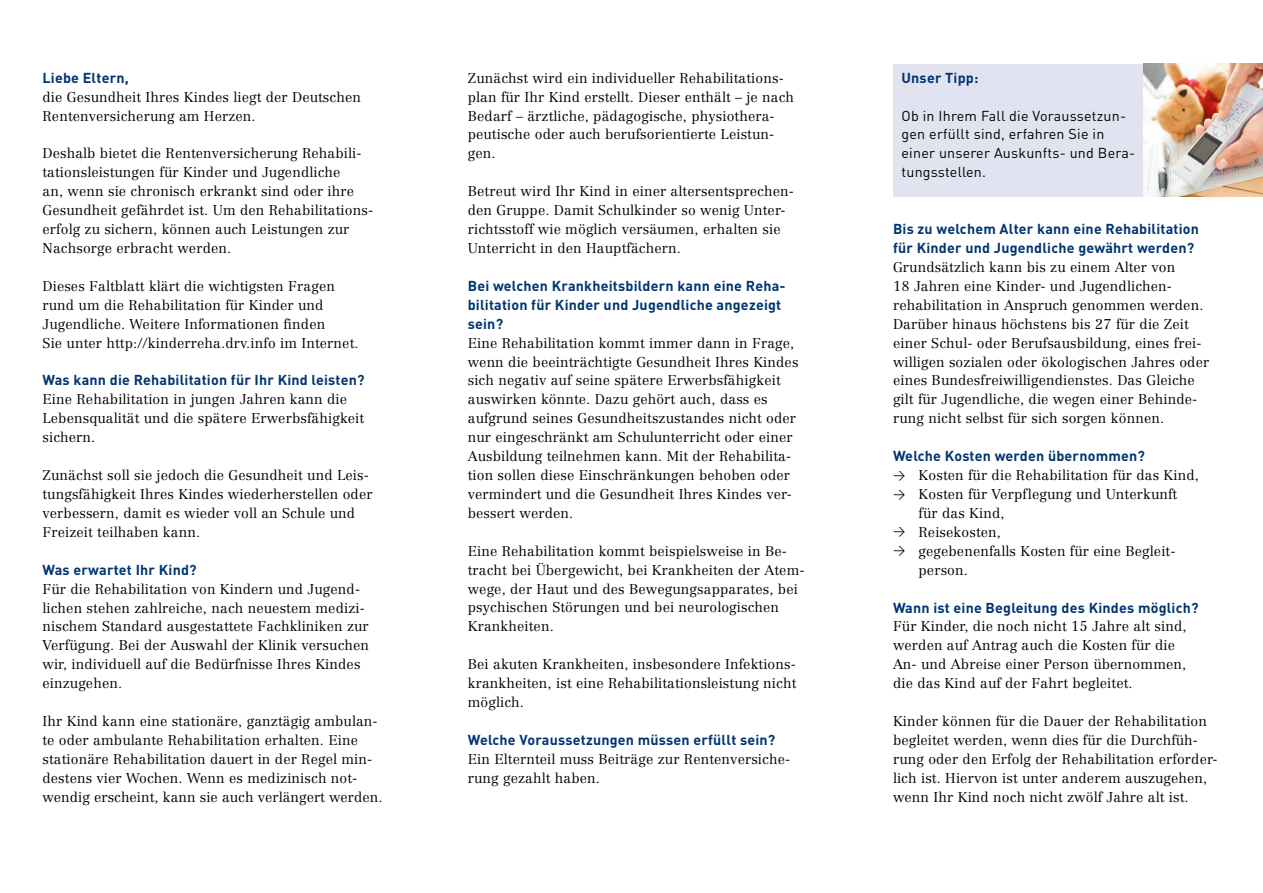
<style>
.page{position:relative;width:1263px;height:893px;background:#fff}
.page>*{position:absolute;margin:0;border:0;box-sizing:border-box;transform-origin:0 0}
.t1{font:700 14.25px/18.9px "DIN";letter-spacing:.015em;color:#003472}
.t2{font:14.25px/18.9px "DIN";letter-spacing:.015em;color:#000}
.t3{font:300 13.95px/18.9px "Centennial LT Pro";letter-spacing:.01em;color:#000}
.s1{font-family:"DIN Regular Alternate";font-weight:400;font-size:12px}
</style>
<div class="page">
<div style="left:893px;top:64px;width:251px;height:132px;background:#e2e3f0"></div>
<img style="left:1144px;top:64px;width:119px;height:132px">
<h2 class="t1" style="left:43px;top:67px;width:88px">Liebe Eltern,</h2>
<p class="t3" style="left:43px;top:87px;width:320px">die Gesundheit Ihres Kindes liegt der Deutschen<br>Rentenversicherung am Herzen.</p>
<p class="t3" style="left:43px;top:144px;width:332px">Deshalb bietet die Rentenversicherung Rehabili&shy;tationsleistungen für Kinder und Jugendliche<br>an, wenn sie chronisch erkrankt sind oder ihre Gesund heit gefährdet ist. Um den Rehabilitations&shy;erfolg zu sichern, können auch Leistungen zur Nachsorge erbracht werden.</p>
<p class="t3" style="left:43px;top:276px;width:318px">Dieses Faltblatt klärt die wichtigsten Fragen rund um die Rehabilitation für Kinder und Jugendliche. Weitere Informationen finden<br>Sie unter http://kinderreha.drv.info im Internet.</p>
<h2 class="t1" style="left:43px;top:370px;width:323px">Was kann die Rehabilitation für Ihr Kind leisten?</h2>
<p class="t3" style="left:43px;top:390px;width:323px">Eine Rehabilitation in jungen Jahren kann die<br>Lebensqualität und die spätere Erwerbsfähigkeit sichern.</p>
<p class="t3" style="left:43px;top:466px;width:332px">Zunächst soll sie jedoch die Gesundheit und Leis&shy;tungsfähigkeit Ihres Kindes wiederherstellen oder verbessern, damit es wieder voll an Schule und Freizeit teilhaben kann.</p>
<h2 class="t1" style="left:43px;top:559px;width:156px">Was erwartet Ihr Kind?</h2>
<p class="t3" style="left:43px;top:579px;width:328px">Für die Rehabilitation von Kindern und Jugend&shy;lichen stehen zahlreiche, nach neuestem medizi&shy;nischem Standard ausgestattete Fachkliniken zur Verfügung. Bei der Auswahl der Klinik versuchen wir, individuell auf die Bedürfnisse Ihres Kindes einzugehen.</p>
<p class="t3" style="left:43px;top:712px;width:342px">Ihr Kind kann eine stationäre, ganztägig ambulan&shy;te oder ambulante Rehabilitation erhalten. Eine stationäre Rehabilitation dauert in der Regel min&shy;destens vier Wochen. Wenn es medizinisch not&shy;wendig erscheint, kann sie auch verlängert werden.</p>
<p class="t3" style="left:468px;top:68px;width:328px">Zunächst wird ein individueller Rehabilitations&shy;plan für Ihr Kind erstellt. Dieser enthält – je nach Bedarf – ärztliche, pädagogische, physiothera&shy;peutische oder auch berufsorientierte Leistun&shy;gen.</p>
<p class="t3" style="left:468px;top:182px;width:328px">Betreut wird Ihr Kind in einer altersentsprechen&shy;den Gruppe. Damit Schulkinder so wenig Unter&shy;richtsstoff wie möglich versäumen, erhalten sie Unterricht in den Hauptfächern.</p>
<h2 class="t1" style="left:468px;top:276px;width:319px">Bei welchen Krankheitsbildern kann eine Reha&shy;bilitation für Kinder und Jugendliche angezeigt sein?</h2>
<p class="t3" style="left:468px;top:333px;width:332px">Eine Rehabilitation kommt immer dann in Frage, wenn die beeinträchtigte Gesundheit Ihres Kindes sich negativ auf seine spätere Erwerbsfähigkeit auswirken könnte. Dazu gehört auch, dass es aufgrund seines Gesundheitszustandes nicht oder nur eingeschränkt am Schulunterricht oder einer Ausbildung teilnehmen kann. Mit der Rehabilita&shy;tion sollen diese Einschränkungen behoben oder vermindert und die Gesundheit Ihres Kindes ver&shy;bessert werden.</p>
<p class="t3" style="left:468px;top:541px;width:338px">Eine Rehabilitation kommt beispielsweise in Be&shy;tracht bei Übergewicht, bei Krankheiten der Atem&shy;wege, der Haut und des Bewegungsapparates, bei psychischen Störungen und bei neurologischen Krankheiten.</p>
<p class="t3" style="left:468px;top:655px;width:330px;text-align:justify">Bei akuten Krankheiten, insbesondere Infektions&shy;krankheiten, ist eine Rehabilitationsleistung nicht möglich.</p>
<h2 class="t1" style="left:468px;top:730px;width:309px">Welche Voraussetzungen müssen erfüllt sein?</h2>
<p class="t3" style="left:468px;top:749px;width:324px">Ein Elternteil muss Beiträge zur Rentenversiche&shy;rung gezahlt haben.</p>
<p class="t1" style="left:901px;top:67px;width:78px">Unser Tipp:</p>
<p class="t2" style="left:901px;top:106px;width:235px">Ob in Ihrem Fall die Voraussetzun&shy;gen erfüllt sind, erfahren Sie in einer unserer Auskunfts- und Bera&shy;tungsstellen.</p>
<h2 class="t1" style="left:893px;top:219px;width:307px">Bis zu welchem Alter kann eine Rehabilitation für Kinder und Jugendliche gewährt werden?</h2>
<p class="t3" style="left:893px;top:258px;width:318px">Grundsätzlich kann bis zu einem Alter von<br>18 Jahren eine Kinder- und Jugendlichen&shy;rehabilitation in Anspruch genommen werden.<br>Darüber hinaus höchstens bis 27 für die Zeit einer Schul - oder Berufsausbildung, eines frei&shy;willigen sozialen oder ökologischen Jahres oder eines Bundesfreiwilligendienstes. Das Gleiche gilt für Jugendliche, die wegen einer Behinde&shy;rung nicht selbst für sich sorgen können.</p>
<h2 class="t1" style="left:893px;top:446px;width:253px">Welche Kosten werden übernommen?</h2>
<p class="t3" style="left:893px;top:466px;width:308px"><span class="s1">&gt;</span> Kosten für die Rehabilitation für das Kind,</p>
<p class="t3" style="left:918px;top:485px;width:260px;text-indent:-26px"><span class="s1">&gt;</span> Kosten für Verpflegung und Unterkunft für das Kind,</p>
<p class="t3" style="left:893px;top:522px;width:109px"><span class="s1">&gt;</span> Reisekosten,</p>
<p class="t3" style="left:918px;top:541px;width:258px;text-indent:-26px"><span class="s1">&gt;</span> gegebenenfalls Kosten für eine Begleit&shy;person.</p>
<h2 class="t1" style="left:893px;top:597px;width:307px">Wann ist eine Begleitung des Kindes möglich?</h2>
<p class="t3" style="left:893px;top:617px;width:295px">Für Kinder, die noch nicht 15 Jahre alt sind, werden auf Antrag auch die Kosten für die An- und Abreise einer Person übernommen, die das Kind auf der Fahrt begleitet.</p>
<p class="t3" style="left:893px;top:712px;width:326px">Kinder können für die Dauer der Reha bilitation begleitet werden, wenn dies für die Durchfüh&shy;rung oder den Erfolg der Reha bilitation erforder&shy;lich ist. Hiervon ist unter anderem auszugehen, wenn Ihr Kind noch nicht zwölf Jahre alt ist.</p>
</div>
